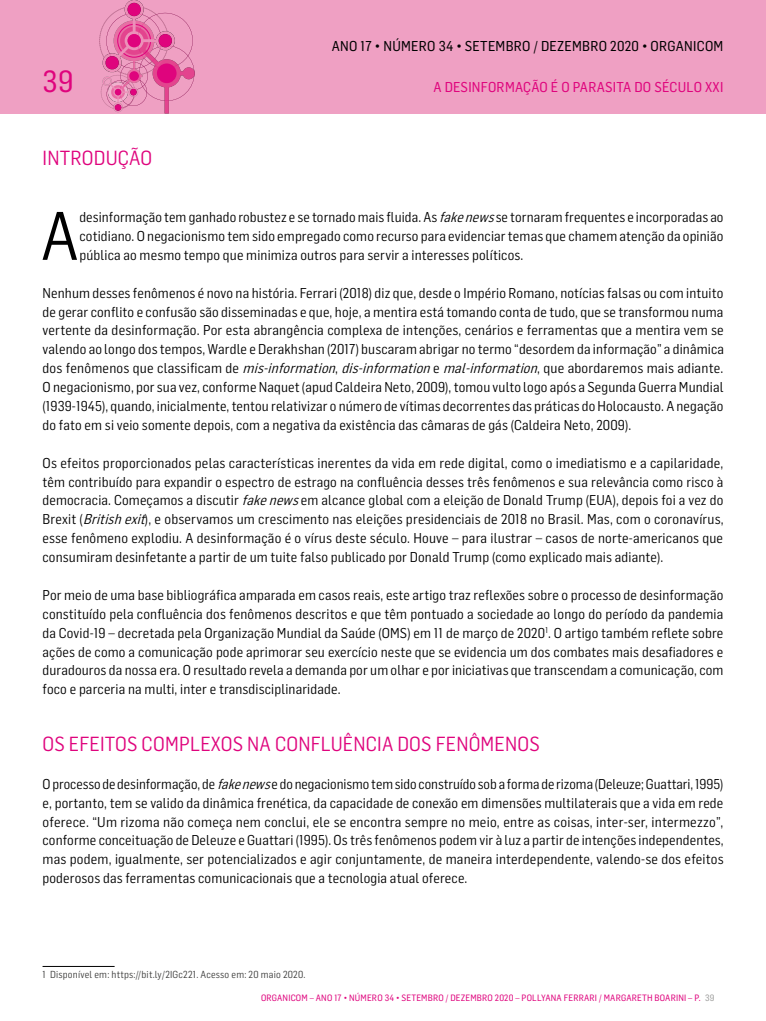
<style>
.page{position:relative;width:766px;height:1021px;background:#fff}
.page>*{position:absolute;margin:0;border:0;box-sizing:border-box;transform-origin:0 0}
.t1{font:67px "Flama Semicondensed";color:#000}
.t2{font:30px "Flama Semicondensed Basic";color:#df047d}
.t3{font:20px "Flama Semicondensed";letter-spacing:.01em;color:#df047d}
.t4{font:14px/18.9px "Flama Semicondensed";letter-spacing:.01em;color:#000;text-align:justify}
.t5{font:14px "Flama Semicondensed Basic";letter-spacing:.02em;color:#000}
.t6{font:14px "Flama Semicondensed Basic";letter-spacing:.02em;color:#df047d}
.t7{font:10px "Flama Semicondensed";letter-spacing:.02em;color:#3c3c3b}
.t8{font:9px "Flama Semicondensed Basic";letter-spacing:.02em;color:#df047d}
.s1{font-style:italic}
.s2{color:#9d9d9c}
</style>
<div class="page">
<div style="left:0;top:0;width:765px;height:113px;background:#efa0c3"></div>
<svg style="left:99px;top:0;width:96px;height:113px"></svg>
<hr style="left:43px;top:965px;width:72px;height:1px;background:#000">
<p class="t5" style="left:331px;top:37px;width:393px">ANO 17 • NÚMERO 34 • SETEMBRO / DEZEMBRO 2020 • ORGANICOM</p>
<h2 class="t2" style="left:43px;top:62px;width:33px">39</h2>
<p class="t6" style="left:433px;top:78px;width:291px">A DESINFORMAÇÃO É O PARASITA DO SÉCULO XXI</p>
<h3 class="t3" style="left:43px;top:145px;width:111px">INTRODUÇÃO</h3>
<h1 class="t1" style="left:41px;top:193px;width:40px">A</h1>
<p class="t4" style="left:79px;top:207px;width:645px">desinformação tem ganhado robustez e se tornado mais fluida. As <span class="s1">fakenews</span>se tornaram frequentes e incorporadas ao cotidiano. O negacionismo tem sido empregado como recurso para evidenciar temas que chamem atenção da opinião pública ao mesmo tempo que minimiza outros para servir a interesses políticos.</p>
<p class="t4" style="left:43px;top:282px;width:682px">Nenhum desses fenômenos é novo na história. Ferrari (2018) diz que, desde o Império Romano, notícias falsas ou com intuito de gerar conflito e confusão são disseminadas e que, hoje, a mentira está tomando conta de tudo, que se transformou numa vertente da desinformação. Por esta abrangência complexa de intenções, cenários e ferramentas que a mentira vem se valendo ao longo dos tempos, Wardle e Derakhshan (2017) buscaram abrigar no termo “desordem da informação” a dinâmica d o s fe n ô m e n o s q u e c l a ss i fi c a m d e <span class="s1">mis-information</span>, <span class="s1">dis-information</span>e <span class="s1">mal-information</span>, q u e a b o r d a r e m o s m a i s a d i a n t e .<br>O negacionismo, por sua vez, conforme Naquet (apud Caldeira Neto, 2009), tomou vulto logo após a Segunda Guerra Mundial (1939-1945), quando, inicialmente, tentou relativizar o número de vítimas decorrentes das práticas do Holocausto. A negação do fato em si veio somente depois, com a negativa da existência das câmaras de gás (Caldeira Neto, 2009).</p>
<p class="t4" style="left:43px;top:452px;width:682px">Os efeitos proporcionados pelas características inerentes da vida em rede digital, como o imediatismo e a capilaridade, têm contribuído para expandir o espectro de estrago na confluência desses três fenômenos e sua relevância como risco à democracia. Começamos a discutir <span class="s1">fakenews</span>em alcance global com a eleição de Donald Trump (EUA), depois foi a vez do Brexit (<span class="s1">Britishexit</span>), e observamos um crescimento nas eleições presidenciais de 2018 no Brasil. Mas, com o coronavírus, esse fenômeno explodiu. A desinformação é o vírus deste século. Houve – para ilustrar – casos de norte-americanos que consumiram desinfetante a partir de um tuite falso publicado por Donald Trump (como explicado mais adiante).</p>
<p class="t4" style="left:43px;top:585px;width:682px">Por meio de uma base bibliográfica amparada em casos reais, este artigo traz reflexões sobre o processo de desinformação constituído pela confluência dos fenômenos descritos e que têm pontuado a sociedade ao longo do período da pandemia da Covid-19 – decretada pela Organização Mundial da Saúde (OMS) em 11 de março de 2020<sup>1</sup>. O artigo também reflete sobre ações de como a comunicação pode aprimorar seu exercício neste que se evidencia um dos combates mais desafiadores e duradouros da nossa era. O resultado revela a demanda por um olhar e por iniciativas que transcendam a comunicação, com foco e parceria na multi, inter e transdisciplinaridade.</p>
<h3 class="t3" style="left:43px;top:731px;width:498px">OS EFEITOS COMPLEXOS NA CONFLUÊNCIA DOS FENÔMENOS</h3>
<p class="t4" style="left:43px;top:773px;width:682px">O processo de desinformação, de <span class="s1">fakenews</span>e do negacionismo tem sido construído sob a forma de rizoma (Deleuze; Guattari, 1995) e, portanto, tem se valido da dinâmica frenética, da capacidade de conexão em dimensões multilaterais que a vida em rede oferece. “Um rizoma não começa nem conclui, ele se encontra sempre no meio, entre as coisas, inter-ser, intermezzo”, conforme conceituação de Deleuze e Guattari (1995). Os três fenômenos podem vir à luz a partir de intenções independentes, mas podem, igualmente, ser potencializados e agir conjuntamente, de maneira interdependente, valendo-se dos efeitos poderosos das ferramentas comunicacionais que a tecnologia atual oferece.</p>
<p class="t7" style="left:43px;top:968px;width:264px">1 Disponível em: https://bit.ly/2IGc221. Acesso em: 20 maio 2020.</p>
<p class="t8" style="left:261px;top:992px;width:291px">ORGANICOM – ANO 17 • NÚMERO 34 • SETEMBRO / DEZEMBRO 2020 – POLLYANA</p>
<p class="t8" style="left:563px;top:992px;width:11px">FERRARI</p>
<p class="t8" style="left:599px;top:992px;width:18px">/ MARGARET</p>
<p class="t8" style="left:647px;top:992px;width:18px">H BOARINI</p>
<p class="t8" style="left:688px;top:992px;width:28px">– P. <span class="s2">39</span></p>
</div>
